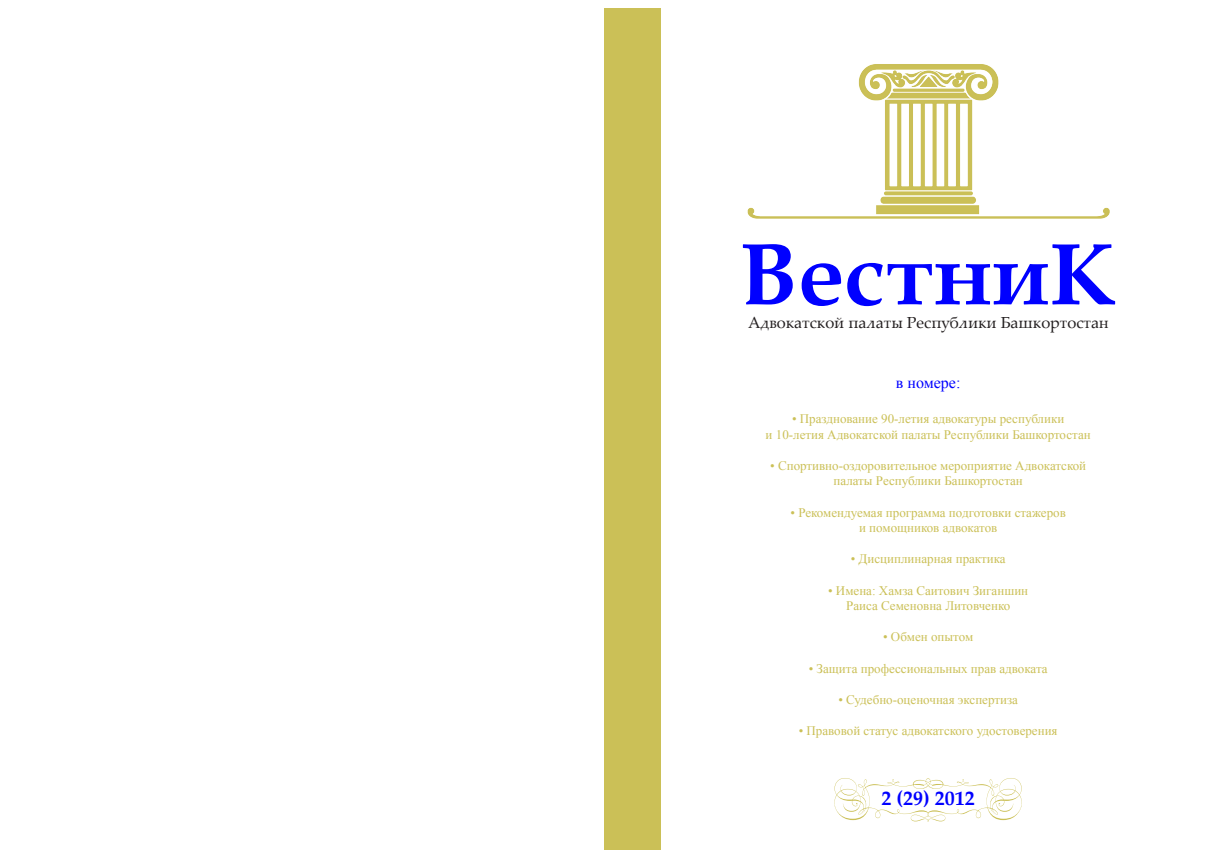
<style>
.page{position:relative;width:1208px;height:859px;background:#fff}
.page>*{position:absolute;margin:0;border:0;box-sizing:border-box;transform-origin:0 0}
.t1{font:700 87px "Palatino Linotype";color:#00f}
.t2{font:700 20px "Palatino Linotype";color:#00f}
.t3{font:16px "Palatino Linotype";color:#231f20}
.t4{font:16px "Times New Roman";color:#00f}
.t5{font:13px/15.6px "Times New Roman";color:#cbc057;text-align:center}
</style>
<div class="page">
<img style="left:747px;top:64px;width:363px;height:155px">
<div style="left:604px;top:9px;width:56px;height:841px;background:#cbc057"></div>
<svg style="left:834px;top:778px;width:188px;height:44px"></svg>
<h1 class="t1" style="left:740px;top:213px;width:378px">ВестниК</h1>
<p class="t3" style="left:748px;top:311px;width:362px">Адвокатской палаты Республики Башкортостан</p>
<p class="t4" style="left:896px;top:372px;width:66px">в номере:</p>
<p class="t5" style="left:765px;top:411px;width:327px">• Празднование 90-летия адвокатуры республики<br>и 10-летия Адвокатской палаты Республики Башкортостан</p>
<p class="t5" style="left:770px;top:457px;width:317px">• Спортивно-оздоровительное мероприятие Адвокатской палаты Республики Башкортостан</p>
<p class="t5" style="left:790px;top:504px;width:277px">• Рекомендуемая программа подготовки стажеров и помощников адвокатов</p>
<p class="t5" style="left:850px;top:551px;width:156px">• Дисциплинарная практика</p>
<p class="t5" style="left:828px;top:582px;width:202px">• Имена: Хамза Саитович Зиганшин<br>Раиса Семеновна Литовченко</p>
<p class="t5" style="left:883px;top:629px;width:92px">• Обмен опытом</p>
<p class="t5" style="left:808px;top:660px;width:240px">• Защита профессиональных прав адвоката</p>
<p class="t5" style="left:838px;top:691px;width:181px">• Судебно-оценочная экспертиза</p>
<p class="t5" style="left:799px;top:723px;width:260px">• Правовой статус адвокатского удостоверения</p>
<h2 class="t2" style="left:881px;top:784px;width:95px">2 (29) 2012</h2>
</div>
